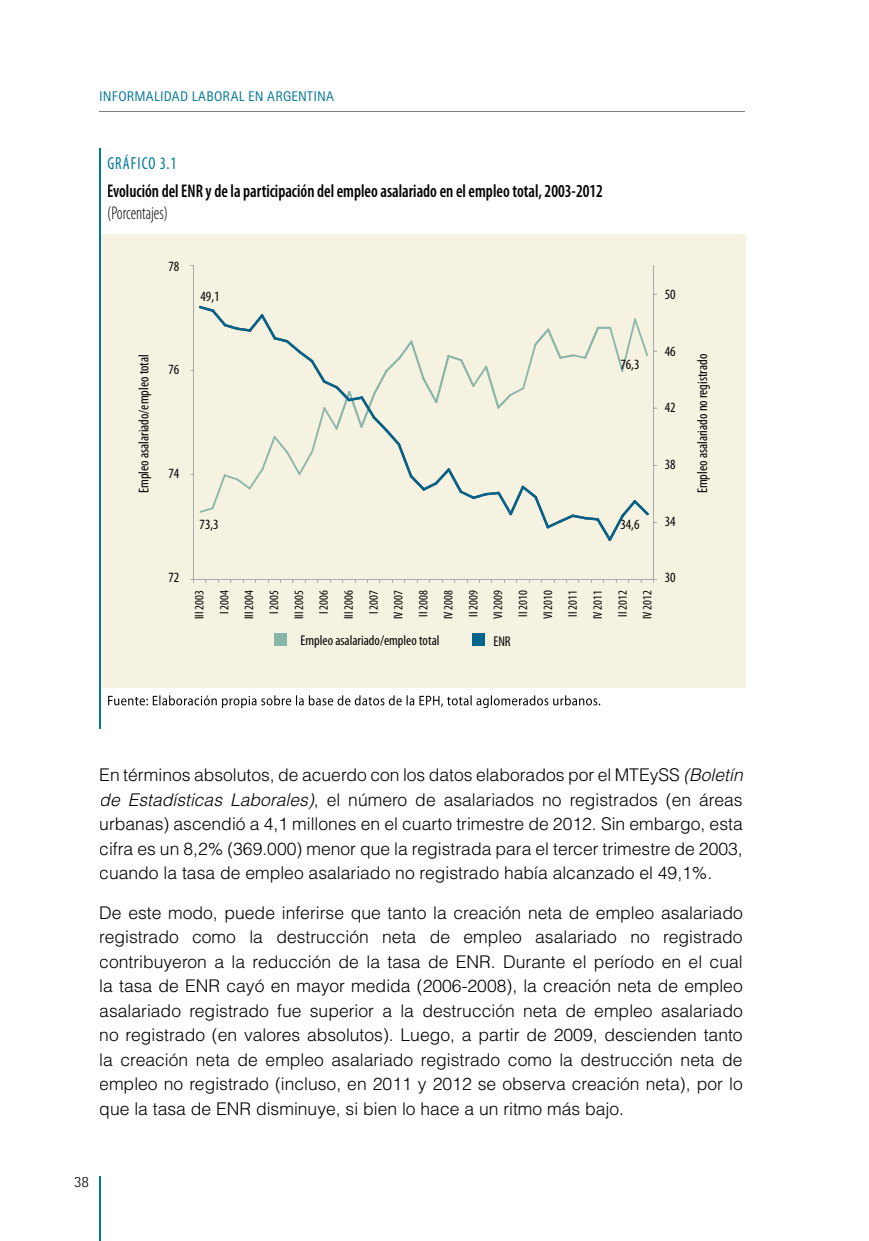
<style>
.page{position:relative;width:869px;height:1241px;background:#fff}
.page>*{position:absolute;margin:0;border:0;box-sizing:border-box;transform-origin:0 0}
.t1{font:600 condensed 18.38px "Myriad Pro";color:#000;scale:.9 1}
.t2{font:300 condensed 18.38px "Myriad Pro";color:#000;scale:.9 1}
.t3{font:300 17.5px/24.5px "Helvetica LT Std";color:#000;text-align:justify}
.t4{font:condensed 17.5px "Myriad Pro";letter-spacing:.07em;color:#007698;scale:.9 1}
.t5{font:300 15.75px "Rotis Sans Serif Std";color:#000}
.t6{font:condensed 14.17px "Myriad Pro";color:#000}
.t7{font:14px "Rotis Sans Serif Std";letter-spacing:.02em;color:#007698}
.t8{font:condensed 12.6px/24.8px "Myriad Pro";color:#000;text-align:center}
.s1{font-style:italic}
</style>
<div class="page">
<hr style="left:99px;top:1176px;width:2px;height:64px;background:#007698">
<hr style="left:99px;top:111px;width:645px;height:1px;background:#808080">
<div style="left:100px;top:234px;width:645px;height:453px;background:#f5f2e1"></div>
<hr style="left:99px;top:149px;width:2px;height:27px;background:#007698">
<hr style="left:99px;top:176px;width:2px;height:58px;background:#007698">
<hr style="left:99px;top:234px;width:2px;height:453px;background:#007698">
<hr style="left:99px;top:687px;width:2px;height:42px;background:#007698">
<hr style="left:652px;top:265px;width:1px;height:314px;background:#a7a9ac">
<hr style="left:193px;top:265px;width:1px;height:314px;background:#a7a9ac">
<hr style="left:194px;top:579px;width:459px;height:1px;background:#a7a9ac">
<svg style="left:190px;top:306px;width:466px;height:235px"></svg>
<div style="left:275px;top:633px;width:12px;height:12px;background:#8ab5a9"></div>
<div style="left:472px;top:633px;width:12px;height:12px;background:#00658d"></div>
<svg style="left:108px;top:695px;width:492px;height:13px"></svg>
<p class="t7" style="left:99px;top:88px;width:236px">INFORMALIDAD LABORAL EN ARGENTINA</p>
<p class="t4" style="left:107px;top:153px;width:78px">GRÁFICO 3.1</p>
<p class="t1" style="left:107px;top:179px;width:552px">Evolución del ENR y de la participación del empleo asalariado en el empleo total, 2003-2012</p>
<p class="t2" style="left:107px;top:202px;width:69px">(Porcentajes)</p>
<p class="t6" style="left:168px;top:257px;width:12px">78</p>
<p class="t6" style="left:200px;top:288px;width:21px">49,1</p>
<p class="t6" style="left:664px;top:285px;width:12px">50</p>
<p class="t6" style="left:664px;top:342px;width:12px">46</p>
<p class="t6" style="left:135px;top:493px;width:140px;rotate:-90deg">Empleo asalariado/empleo total</p>
<p class="t6" style="left:693px;top:493px;width:141px;rotate:-90deg">Empleo asalariado no registrado</p>
<p class="t6" style="left:620px;top:355px;width:21px">76,3</p>
<p class="t6" style="left:168px;top:361px;width:12px">76</p>
<p class="t6" style="left:664px;top:399px;width:12px">42</p>
<p class="t6" style="left:664px;top:455px;width:12px">38</p>
<p class="t6" style="left:168px;top:465px;width:12px">74</p>
<p class="t6" style="left:199px;top:516px;width:21px">73,3</p>
<p class="t6" style="left:620px;top:515px;width:21px">34,6</p>
<p class="t6" style="left:664px;top:512px;width:12px">34</p>
<p class="t6" style="left:168px;top:569px;width:12px">72</p>
<p class="t8" style="left:186px;top:619px;width:31px;rotate:-90deg">III 2003<br>I 2004<br>III 2004<br>I 2005<br>III 2005<br>I 2006<br>III 2006<br>I 2007<br>IV 2007<br>II 2008<br>IV 2008<br>II 2009<br>VI 2009<br>II 2010<br>VI 2010<br>II 2011<br>IV 2011<br>II 2012<br>IV 2012</p>
<p class="t6" style="left:300px;top:632px;width:140px">Empleo asalariado/empleo total</p>
<p class="t6" style="left:493px;top:632px;width:19px">ENR</p>
<p class="t6" style="left:664px;top:569px;width:12px">30</p>
<p class="t3" style="left:99px;top:762px;width:644px">En términos absolutos, de acuerdo con los datos elaborados por el MTEySS <span class="s1">(Boletín de Estadísticas Laborales)</span>, el número de asalariados no registrados (en áreas urbanas) ascendió a 4,1 millones en el cuarto trimestre de 2012. Sin embargo, esta cifra es un 8,2% (369.000) menor que la registrada para el tercer trimestre de 2003, cuando la tasa de empleo asalariado no registrado había alcanzado el 49,1%.</p>
<p class="t3" style="left:99px;top:900px;width:644px">De este modo, puede inferirse que tanto la creación neta de empleo asalariado registrado como la destrucción neta de empleo asalariado no registrado contribuyeron a la reducción de la tasa de ENR. Durante el período en el cual la tasa de ENR cayó en mayor medida (2006-2008), la creación neta de empleo asalariado registrado fue superior a la destrucción neta de empleo asalariado no registrado (en valores absolutos). Luego, a partir de 2009, descienden tanto la creación neta de empleo asalariado registrado como la destrucción neta de empleo no registrado (incluso, en 2011 y 2012 se observa creación neta), por lo que la tasa de ENR disminuye, si bien lo hace a un ritmo más bajo.</p>
<p class="t5" style="left:74px;top:1172px;width:17px">38</p>
</div>
